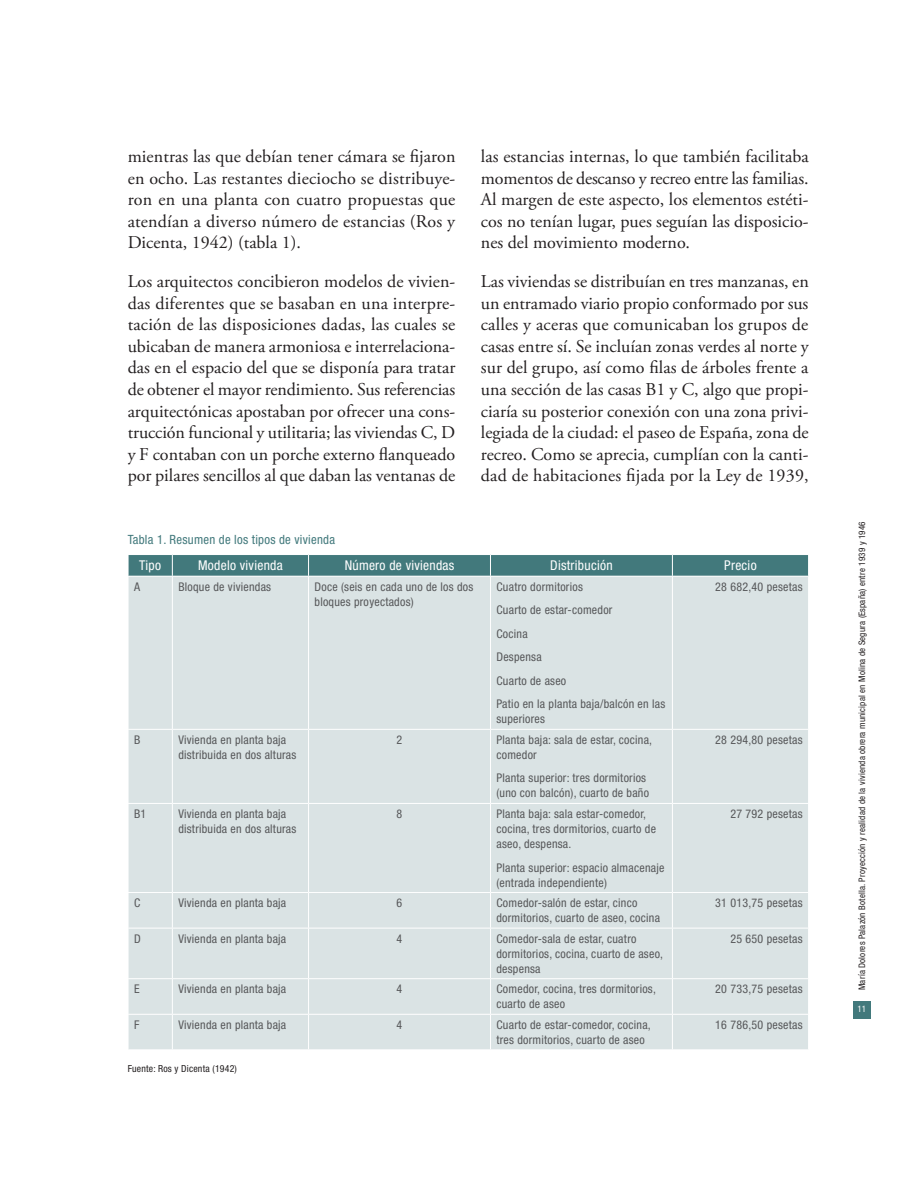
<style>
.page{position:relative;width:915px;height:1191px;background:#fff}
.page>*{position:absolute;margin:0;border:0;box-sizing:border-box;transform-origin:0 0}
.Cuerpo_texto_2{font:18px/21.6px "Adobe Garamond Pro";color:#231f20;text-align:justify}
.Tabla_encabezado{font:condensed 13.5px "Helvetica Neue LT Std";letter-spacing:.02em;color:#fff}
.Figura-Tabla{font:condensed 12.75px "Helvetica Neue LT Std";letter-spacing:.02em;color:#42797c}
.Tabla_cuerpo{font:condensed 12px/15px "Helvetica Neue LT Std";letter-spacing:.02em;color:#57585a}
.Fuente{font:condensed 9.75px "Helvetica Neue LT Std";letter-spacing:.02em;color:#231f20}
.t1{font:condensed 9px "Helvetica Neue LT Std";letter-spacing:.02em;color:#231f20}
.t2{font:condensed 9px "Helvetica Neue LT Std";color:#fff}
</style>
<div class="page">
<div style="left:852px;top:1000px;width:18px;height:18px;background:#42797c"></div>
<div style="left:129px;top:577px;width:678px;height:472px;background:#dae3e4"></div>
<svg style="left:128px;top:554px;width:680px;height:22px;background:#4e8184"></svg>
<hr style="left:172px;top:576px;width:1px;height:153px;background:#fff">
<hr style="left:308px;top:576px;width:1px;height:153px;background:#fff">
<hr style="left:490px;top:576px;width:1px;height:153px;background:#fff">
<hr style="left:671px;top:576px;width:1px;height:153px;background:#fff">
<hr style="left:128px;top:729px;width:44px;height:1px;background:#fff">
<hr style="left:172px;top:729px;width:136px;height:1px;background:#fff">
<hr style="left:172px;top:729px;width:1px;height:74px;background:#fff">
<hr style="left:308px;top:729px;width:182px;height:1px;background:#fff">
<hr style="left:308px;top:729px;width:1px;height:74px;background:#fff">
<hr style="left:490px;top:729px;width:182px;height:1px;background:#fff">
<hr style="left:490px;top:729px;width:1px;height:74px;background:#fff">
<hr style="left:672px;top:729px;width:136px;height:1px;background:#fff">
<hr style="left:671px;top:729px;width:1px;height:74px;background:#fff">
<hr style="left:128px;top:803px;width:44px;height:1px;background:#fff">
<hr style="left:172px;top:803px;width:136px;height:1px;background:#fff">
<hr style="left:172px;top:804px;width:1px;height:88px;background:#fff">
<hr style="left:308px;top:803px;width:182px;height:1px;background:#fff">
<hr style="left:308px;top:804px;width:1px;height:88px;background:#fff">
<hr style="left:490px;top:803px;width:182px;height:1px;background:#fff">
<hr style="left:490px;top:804px;width:1px;height:88px;background:#fff">
<hr style="left:672px;top:803px;width:136px;height:1px;background:#fff">
<hr style="left:671px;top:804px;width:1px;height:88px;background:#fff">
<hr style="left:128px;top:892px;width:44px;height:1px;background:#fff">
<hr style="left:172px;top:892px;width:136px;height:1px;background:#fff">
<hr style="left:172px;top:893px;width:1px;height:34px;background:#fff">
<hr style="left:308px;top:892px;width:182px;height:1px;background:#fff">
<hr style="left:308px;top:893px;width:1px;height:34px;background:#fff">
<hr style="left:490px;top:892px;width:182px;height:1px;background:#fff">
<hr style="left:490px;top:893px;width:1px;height:34px;background:#fff">
<hr style="left:672px;top:892px;width:136px;height:1px;background:#fff">
<hr style="left:671px;top:893px;width:1px;height:34px;background:#fff">
<hr style="left:128px;top:927px;width:44px;height:1px;background:#fff">
<hr style="left:172px;top:927px;width:136px;height:1px;background:#fff">
<hr style="left:172px;top:928px;width:1px;height:50px;background:#fff">
<hr style="left:308px;top:927px;width:182px;height:1px;background:#fff">
<hr style="left:308px;top:928px;width:1px;height:50px;background:#fff">
<hr style="left:490px;top:927px;width:182px;height:1px;background:#fff">
<hr style="left:490px;top:928px;width:1px;height:50px;background:#fff">
<hr style="left:672px;top:927px;width:136px;height:1px;background:#fff">
<hr style="left:671px;top:928px;width:1px;height:50px;background:#fff">
<hr style="left:128px;top:978px;width:44px;height:1px;background:#fff">
<hr style="left:172px;top:978px;width:136px;height:1px;background:#fff">
<hr style="left:172px;top:979px;width:1px;height:35px;background:#fff">
<hr style="left:308px;top:978px;width:182px;height:1px;background:#fff">
<hr style="left:308px;top:979px;width:1px;height:35px;background:#fff">
<hr style="left:490px;top:978px;width:182px;height:1px;background:#fff">
<hr style="left:490px;top:979px;width:1px;height:35px;background:#fff">
<hr style="left:672px;top:978px;width:136px;height:1px;background:#fff">
<hr style="left:671px;top:979px;width:1px;height:35px;background:#fff">
<hr style="left:128px;top:1014px;width:44px;height:1px;background:#fff">
<hr style="left:172px;top:1014px;width:136px;height:1px;background:#fff">
<hr style="left:172px;top:1014px;width:1px;height:35px;background:#fff">
<hr style="left:308px;top:1014px;width:182px;height:1px;background:#fff">
<hr style="left:308px;top:1014px;width:1px;height:35px;background:#fff">
<hr style="left:490px;top:1014px;width:182px;height:1px;background:#fff">
<hr style="left:490px;top:1014px;width:1px;height:35px;background:#fff">
<hr style="left:672px;top:1014px;width:136px;height:1px;background:#fff">
<hr style="left:671px;top:1014px;width:1px;height:35px;background:#fff">
<p class="Cuerpo_texto_2" style="left:128px;top:146px;width:329px">mientras las que debían tener cámara se fijaron en ocho. Las restantes dieciocho se distribuye&shy;ron en una planta con cuatro propuestas que atendían a diverso número de estancias (Ros y Dicenta, 1942) (tabla 1).</p>
<p class="Cuerpo_texto_2" style="left:128px;top:271px;width:329px">Los arquitectos concibieron modelos de vivien&shy;das diferentes que se basaban en una interpre&shy;tación de las disposiciones dadas, las cuales se ubicaban de manera armoniosa e interrelaciona&shy;das en el espacio del que se disponía para tratar de obtener el mayor rendimiento. Sus referencias arquitectónicas apostaban por ofrecer una cons&shy;trucción funcional y utilitaria; las viviendas C, D y F contaban con un porche externo flanqueado por pilares sencillos al que daban las ventanas de</p>
<p class="Cuerpo_texto_2" style="left:480px;top:146px;width:329px">las estancias internas, lo que también facilitaba momentos de descanso y recreo entre las familias.<br>Al margen de este aspecto, los elementos estéti&shy;cos no tenían lugar, pues seguían las disposicio&shy;nes del movimiento moderno.</p>
<p class="Cuerpo_texto_2" style="left:480px;top:271px;width:329px">Las viviendas se distribuían en tres manzanas, en un entramado viario propio conformado por sus calles y aceras que comunicaban los grupos de casas entre sí. Se incluían zonas verdes al norte y sur del grupo, así como filas de árboles frente a una sección de las casas B1 y C, algo que propi&shy;ciaría su posterior conexión con una zona privi&shy;legiada de la ciudad: el paseo de España, zona de recreo. Como se aprecia, cumplían con la canti&shy;dad de habitaciones fijada por la Ley de 1939,</p>
<p class="Figura-Tabla" style="left:128px;top:532px;width:209px">Tabla 1. Resumen de los tipos de vivienda</p>
<p class="Tabla_encabezado" style="left:139px;top:557px;width:23px">Tipo</p>
<p class="Tabla_encabezado" style="left:198px;top:557px;width:86px">Modelo vivienda</p>
<p class="Tabla_encabezado" style="left:344px;top:557px;width:111px">Número de viviendas</p>
<p class="Tabla_encabezado" style="left:550px;top:557px;width:64px">Distribución</p>
<p class="Tabla_encabezado" style="left:724px;top:557px;width:34px">Precio</p>
<p class="Tabla_cuerpo" style="left:134px;top:579px;width:7px">A</p>
<p class="Tabla_cuerpo" style="left:178px;top:579px;width:94px">Bloque de viviendas</p>
<p class="Tabla_cuerpo" style="left:314px;top:579px;width:160px">Doce (seis en cada uno de los dos bloques proyectados)</p>
<p class="Tabla_cuerpo" style="left:496px;top:579px;width:88px">Cuatro dormitorios</p>
<p class="Tabla_cuerpo" style="left:496px;top:602px;width:117px">Cuarto de estar-comedor</p>
<p class="Tabla_cuerpo" style="left:496px;top:626px;width:33px">Cocina</p>
<p class="Tabla_cuerpo" style="left:496px;top:649px;width:47px">Despensa</p>
<p class="Tabla_cuerpo" style="left:496px;top:673px;width:71px">Cuarto de aseo</p>
<p class="Tabla_cuerpo" style="left:496px;top:696px;width:170px">Patio en la planta baja/balcón en las superiores</p>
<p class="Tabla_cuerpo" style="left:715px;top:579px;width:89px">28 682,40 pesetas</p>
<p class="Tabla_cuerpo" style="left:134px;top:732px;width:8px">B</p>
<p class="Tabla_cuerpo" style="left:178px;top:732px;width:119px">Vivienda en planta baja distribuida en dos alturas</p>
<p class="Tabla_cuerpo" style="left:396px;top:732px;width:7px">2</p>
<p class="Tabla_cuerpo" style="left:496px;top:732px;width:157px">Planta baja: sala de estar, cocina, comedor</p>
<p class="Tabla_cuerpo" style="left:496px;top:770px;width:154px">Planta superior: tres dormitorios (uno con balcón), cuarto de baño</p>
<p class="Tabla_cuerpo" style="left:134px;top:806px;width:14px">B1</p>
<p class="Tabla_cuerpo" style="left:178px;top:806px;width:119px">Vivienda en planta baja distribuida en dos alturas</p>
<p class="Tabla_cuerpo" style="left:396px;top:806px;width:7px">8</p>
<p class="Tabla_cuerpo" style="left:496px;top:806px;width:161px">Planta baja: sala estar-comedor, cocina, tres dormitorios, cuarto de aseo, despensa.</p>
<p class="Tabla_cuerpo" style="left:496px;top:859px;width:169px">Planta superior: espacio almacenaje (entrada independiente)</p>
<p class="Tabla_cuerpo" style="left:715px;top:732px;width:89px">28 294,80 pesetas</p>
<p class="Tabla_cuerpo" style="left:730px;top:806px;width:74px">27 792 pesetas</p>
<p class="Tabla_cuerpo" style="left:134px;top:895px;width:8px">C</p>
<p class="Tabla_cuerpo" style="left:178px;top:895px;width:109px">Vivienda en planta baja</p>
<p class="Tabla_cuerpo" style="left:396px;top:895px;width:7px">6</p>
<p class="Tabla_cuerpo" style="left:496px;top:895px;width:165px">Comedor-salón de estar, cinco dormitorios, cuarto de aseo, cocina</p>
<p class="Tabla_cuerpo" style="left:715px;top:895px;width:89px">31 013,75 pesetas</p>
<p class="Tabla_cuerpo" style="left:134px;top:931px;width:8px">D</p>
<p class="Tabla_cuerpo" style="left:178px;top:931px;width:109px">Vivienda en planta baja</p>
<p class="Tabla_cuerpo" style="left:396px;top:931px;width:7px">4</p>
<p class="Tabla_cuerpo" style="left:496px;top:931px;width:168px">Comedor-sala de estar, cuatro dormitorios, cocina, cuarto de aseo, despensa</p>
<p class="Tabla_cuerpo" style="left:730px;top:931px;width:74px">25 650 pesetas</p>
<p class="Tabla_cuerpo" style="left:134px;top:981px;width:7px">E</p>
<p class="Tabla_cuerpo" style="left:178px;top:981px;width:109px">Vivienda en planta baja</p>
<p class="Tabla_cuerpo" style="left:396px;top:981px;width:7px">4</p>
<p class="Tabla_cuerpo" style="left:496px;top:981px;width:161px">Comedor, cocina, tres dormitorios, cuarto de aseo</p>
<p class="Tabla_cuerpo" style="left:715px;top:981px;width:89px">20 733,75 pesetas</p>
<p class="Tabla_cuerpo" style="left:134px;top:1017px;width:7px">F</p>
<p class="Tabla_cuerpo" style="left:178px;top:1017px;width:109px">Vivienda en planta baja</p>
<p class="Tabla_cuerpo" style="left:396px;top:1017px;width:7px">4</p>
<p class="Tabla_cuerpo" style="left:496px;top:1017px;width:156px">Cuarto de estar-comedor, cocina, tres dormitorios, cuarto de aseo</p>
<p class="Tabla_cuerpo" style="left:715px;top:1017px;width:89px">16 786,50 pesetas</p>
<p class="Fuente" style="left:128px;top:1062px;width:111px">Fuente: Ros y Dicenta (1942)</p>
<p class="t1" style="left:856px;top:990px;width:470px;rotate:-90deg">María Dolores Palazón Botella. Proyección y realidad de la vivienda obrera municipal en Molina de Segura (España) entre 1939 y 1946</p>
<p class="t2" style="left:857px;top:1004px;width:10px">11</p>
</div>
